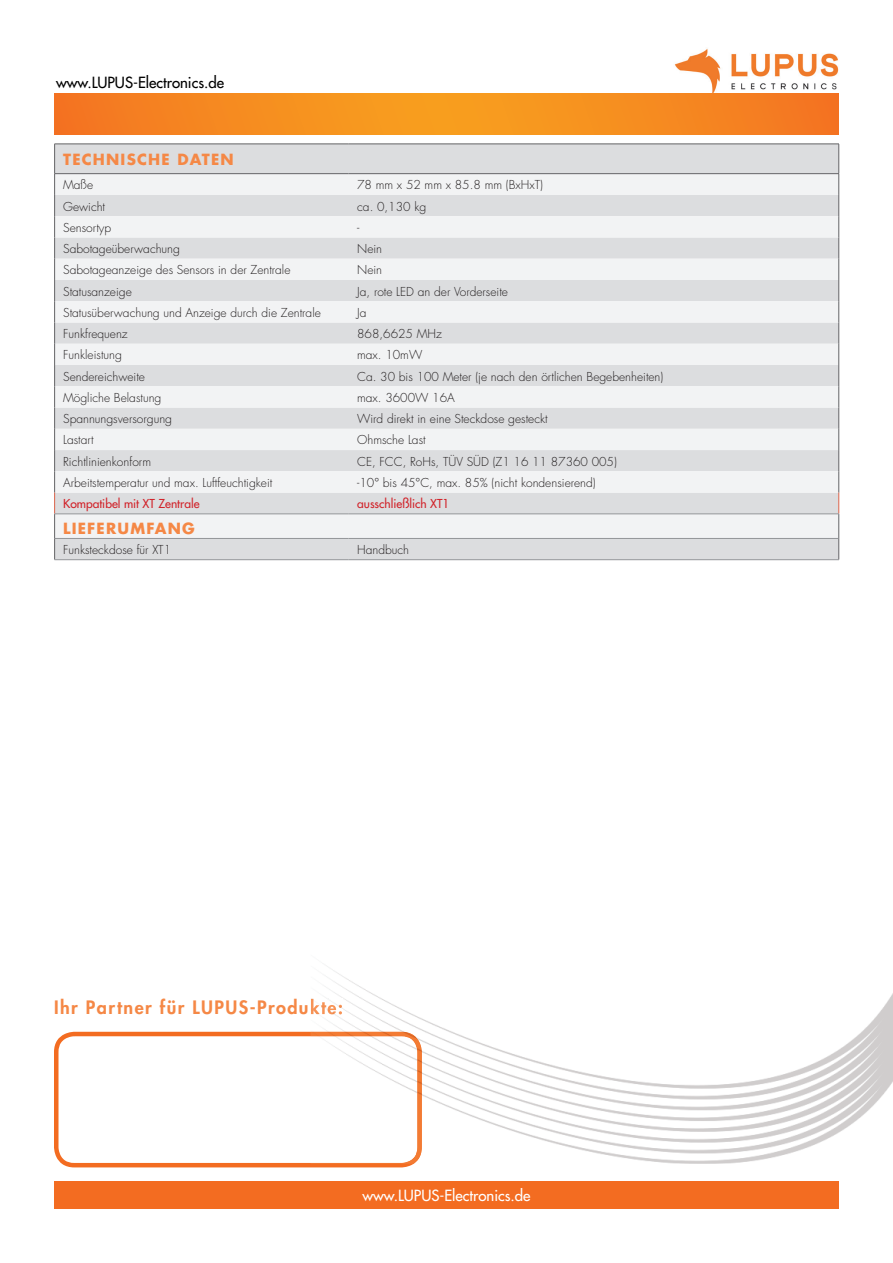
<style>
.page{position:relative;width:893px;height:1263px;background:#fff}
.page>*{position:absolute;margin:0;border:0;box-sizing:border-box;transform-origin:0 0}
.t1{font:800 18px "Futura Std";letter-spacing:.08em;color:#f58846}
.t2{font:700 15px "Futura Std";letter-spacing:.08em;color:#f58846}
.t3{font:500 15px "Futura Std";color:#fff}
.t4{font:500 15px "Futura Std";color:#000}
.t5{font:300 12px "Futura Std";color:#231f20}
.t6{font:500 12px "Futura Std";color:#d1232a}
</style>
<div class="page">
<img style="left:674px;top:48px;width:165px;height:45px">
<svg style="left:54px;top:1032px;width:359px;height:135px"></svg>
<img style="left:310px;top:966px;width:583px;height:198px">
<img style="left:310px;top:1032px;width:112px;height:132px">
<img style="left:310px;top:998px;width:32px;height:16px">
<div style="left:54px;top:1181px;width:785px;height:28px;background:#f36c21"></div>
<svg style="left:54px;top:93px;width:785px;height:42px"></svg>
<div style="left:55px;top:145px;width:783px;height:414px;background:#dcdddf"></div>
<svg style="left:55px;top:174px;width:783px;height:364px;fill:#f2f3f4"></svg>
<hr style="left:54px;top:173px;width:295px;height:1px;background:#636366">
<hr style="left:349px;top:173px;width:490px;height:1px;background:#636366">
<hr style="left:54px;top:144px;width:295px;height:1px;background:#636366">
<hr style="left:349px;top:144px;width:490px;height:1px;background:#636366">
<hr style="left:54px;top:514px;width:295px;height:1px;background:#939598">
<hr style="left:349px;top:514px;width:490px;height:1px;background:#939598">
<hr style="left:55px;top:538px;width:294px;height:1px;background:#939598">
<hr style="left:349px;top:538px;width:490px;height:1px;background:#939598">
<svg style="left:54px;top:144px;width:1px;height:415px"></svg>
<svg style="left:838px;top:144px;width:1px;height:415px"></svg>
<hr style="left:54px;top:559px;width:295px;height:1px;background:#939598">
<hr style="left:349px;top:559px;width:490px;height:1px;background:#939598">
<p class="t4" style="left:56px;top:73px;width:170px">www.LUPUS-Electronics.de</p>
<p class="t2" style="left:63px;top:149px;width:172px">TECHNISCHE DATEN</p>
<p class="t5" style="left:63px;top:178px;width:32px">Maße</p>
<p class="t5" style="left:357px;top:178px;width:187px">78 mm x 52 mm x 85.8 mm (BxHxT)</p>
<p class="t5" style="left:63px;top:199px;width:44px">Gewicht</p>
<p class="t5" style="left:357px;top:199px;width:71px">ca. 0,130 kg</p>
<p class="t5" style="left:63px;top:220px;width:49px">Sensortyp</p>
<p class="t5" style="left:357px;top:220px;width:4px">-</p>
<p class="t5" style="left:63px;top:241px;width:118px">Sabotageüberwachung</p>
<p class="t5" style="left:357px;top:241px;width:26px">Nein</p>
<p class="t5" style="left:63px;top:263px;width:229px">Sabotageanzeige des Sensors in der Zentrale</p>
<p class="t5" style="left:357px;top:263px;width:26px">Nein</p>
<p class="t5" style="left:63px;top:284px;width:70px">Statusanzeige</p>
<p class="t5" style="left:357px;top:284px;width:152px">Ja, rote LED an der Vorderseite</p>
<p class="t5" style="left:63px;top:305px;width:259px">Statusüberwachung und Anzeige durch die Zentrale</p>
<p class="t5" style="left:357px;top:305px;width:11px">Ja</p>
<p class="t5" style="left:63px;top:326px;width:66px">Funkfrequenz</p>
<p class="t5" style="left:357px;top:326px;width:86px">868,6625 MHz</p>
<p class="t5" style="left:63px;top:348px;width:60px">Funkleistung</p>
<p class="t5" style="left:357px;top:348px;width:67px">max. 10mW</p>
<p class="t5" style="left:63px;top:369px;width:83px">Sendereichweite</p>
<p class="t5" style="left:357px;top:369px;width:308px">Ca. 30 bis 100 Meter (je nach den örtlichen Begebenheiten)</p>
<p class="t5" style="left:63px;top:390px;width:100px">Mögliche Belastung</p>
<p class="t5" style="left:357px;top:390px;width:99px">max. 3600W 16A</p>
<p class="t5" style="left:63px;top:411px;width:110px">Spannungsversorgung</p>
<p class="t5" style="left:357px;top:411px;width:192px">Wird direkt in eine Steckdose gesteckt</p>
<p class="t5" style="left:63px;top:433px;width:32px">Lastart</p>
<p class="t5" style="left:357px;top:433px;width:70px">Ohmsche Last</p>
<p class="t5" style="left:63px;top:454px;width:89px">Richtlinienkonform</p>
<p class="t5" style="left:357px;top:454px;width:261px">CE, FCC, RoHs, TÜV SÜD (Z1 16 11 87360 005)</p>
<p class="t5" style="left:63px;top:475px;width:211px">Arbeitstemperatur und max. Luftfeuchtigkeit</p>
<p class="t5" style="left:357px;top:475px;width:240px">-10° bis 45°C, max. 85% (nicht kondensierend)</p>
<p class="t6" style="left:63px;top:496px;width:138px">Kompatibel mit XT Zentrale</p>
<p class="t6" style="left:357px;top:496px;width:94px">ausschließlich XT1</p>
<p class="t2" style="left:63px;top:519px;width:133px">LIEFERUMFANG</p>
<p class="t5" style="left:63px;top:542px;width:109px">Funksteckdose für XT1</p>
<p class="t5" style="left:357px;top:542px;width:53px">Handbuch</p>
<h1 class="t1" style="left:54px;top:996px;width:290px">Ihr Partner für LUPUS-Produkte:</h1>
<p class="t3" style="left:362px;top:1186px;width:170px">www.LUPUS-Electronics.de</p>
</div>
